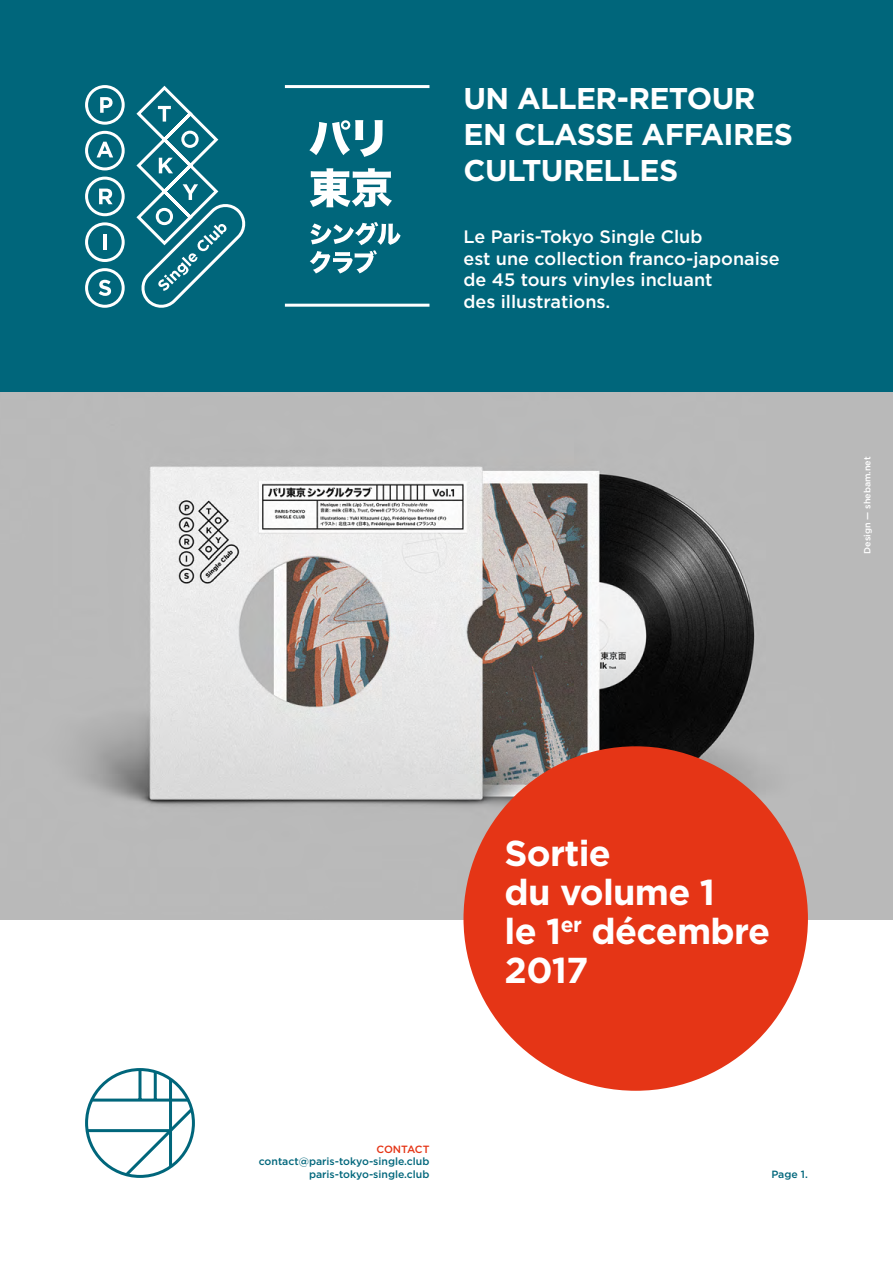
<style>
.page{position:relative;width:893px;height:1263px;background:#fff}
.page>*{position:absolute;margin:0;border:0;box-sizing:border-box;transform-origin:0 0}
.t1{font:700 36px/39px "Gotham";letter-spacing:-.02em;color:#fff}
.t2{font:700 30px/36px "Gotham";letter-spacing:-.02em;color:#fff}
.t3{font:500 18px/21.6px "Gotham";color:#fff}
.t4{font:500 10.5px/12.6px "Gotham";color:#00667b;text-align:right}
.t5{font:500 10.5px "Gotham";letter-spacing:-.01em;color:#e53516}
.t6{font:500 9px "Gotham";color:#fff}
</style>
<div class="page">
<img style="left:0;top:392px;width:893px;height:527px">
<div style="left:0;top:0;width:893px;height:392px;background:#00667b"></div>
<svg style="left:85px;top:85px;width:160px;height:223px"></svg>
<svg style="left:310px;top:222px;width:91px;height:51px"></svg>
<svg style="left:310px;top:168px;width:82px;height:39px"></svg>
<svg style="left:309px;top:120px;width:74px;height:37px"></svg>
<hr style="left:285px;top:85px;width:144px;height:3px;background:#fff">
<hr style="left:285px;top:304px;width:144px;height:3px;background:#fff">
<div style="left:463px;top:746px;width:345px;height:345px;background:#e53516;border-radius:50%"></div>
<svg style="left:85px;top:1068px;width:110px;height:110px"></svg>
<h2 class="t2" style="left:463px;top:80px;width:331px">UN ALLER-RETOUR<br>EN CLASSE AFFAIRES<br>CULTURELLES</h2>
<p class="t3" style="left:463px;top:226px;width:318px">Le Paris-Tokyo Single Club<br>est une collection franco-japonaise de 45 tours vinyles incluant<br>des illustrations.</p>
<p class="t6" style="left:861px;top:554px;width:99px;rotate:-90deg">Design — shebam.net</p>
<p class="t5" style="left:376px;top:1142px;width:55px">CONTACT</p>
<p class="t4" style="left:259px;top:1155px;width:172px">contact@paris-tokyo-single.club paris-tokyo-single.club</p>
<h1 class="t1" style="left:505px;top:833px;width:267px">Sortie<br>du volume 1<br>le 1<sup>er</sup> décembre<br>2017</h1>
<p class="t4" style="left:771px;top:1168px;width:38px">Page 1.</p>
</div>
